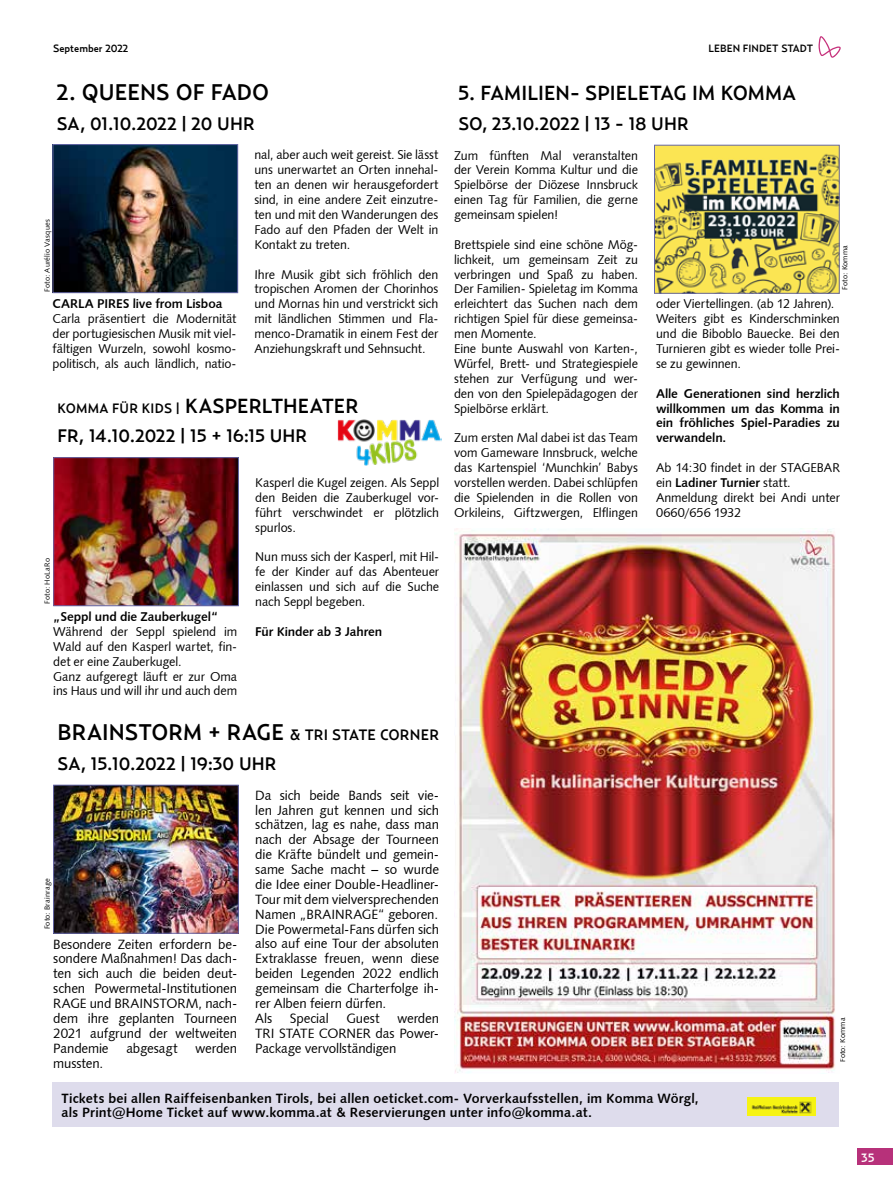
<style>
.page{position:relative;width:893px;height:1191px;background:#fff}
.page>*{position:absolute;margin:0;border:0;box-sizing:border-box;transform-origin:0 0}
.t1{font:500 22.5px "Relay";color:#000}
.t2{font:500 20.25px "Relay";color:#000}
.t3{font:500 18px "Relay";color:#000}
.t4{font:13.5px/14.9px "Humanist 531 BT Roman A";letter-spacing:-.015em;color:#000;text-align:justify}
.t5{font:13.5px/13.5px "Humanist 531 BT Bold A";letter-spacing:.01em;color:#000}
.t6{font:12.75px/14.9px "Humanist 531 BT Roman A";letter-spacing:-.01em;color:#000;text-align:justify}
.t7{font:12.75px/14.9px "Humanist 531 BT Bold A";letter-spacing:-.01em;color:#000;text-align:justify}
.t8{font:500 12px "Relay";color:#fff}
.t9{font:500 10.5px "Relay";color:#000}
.t10{font:7.5px "Humanist 531 BT Roman A";letter-spacing:.02em;color:#000}
.s1{font-size:13.5px}
.s2{font-size:15px}
.s3{font-family:"Humanist 531 BT Roman A"}
</style>
<div class="page">
<div style="left:857px;top:1148px;width:36px;height:17px;background:#b7317a"></div>
<svg style="left:818px;top:36px;width:23px;height:22px"></svg>
<div style="left:53px;top:1082px;width:786px;height:45px;background:#dedcec"></div>
<img style="left:55px;top:146px;width:181px;height:145px">
<div style="left:53px;top:144px;width:185px;height:149px;border:1px solid #6668a8"></div>
<img style="left:55px;top:459px;width:182px;height:145px">
<div style="left:53px;top:457px;width:186px;height:149px;border:1px solid #6668a8"></div>
<img style="left:337px;top:419px;width:104px;height:46px">
<img style="left:55px;top:786px;width:182px;height:145px">
<div style="left:53px;top:784px;width:186px;height:149px;border:1px solid #6668a8"></div>
<img style="left:454px;top:528px;width:381px;height:545px">
<img style="left:656px;top:147px;width:182px;height:145px">
<div style="left:654px;top:145px;width:186px;height:149px;border:1px solid #6668a8"></div>
<img style="left:747px;top:1097px;width:68px;height:19px">
<p class="t9" style="left:53px;top:42px;width:77px">September 2022</p>
<p class="t9" style="left:709px;top:42px;width:106px">LEBEN FINDET STADT</p>
<h1 class="t1" style="left:57px;top:79px;width:214px">2. QUEENS OF FADO</h1>
<h3 class="t3" style="left:57px;top:113px;width:199px">SA, 01.10.2022 | 20 UHR</h3>
<p class="t10" style="left:42px;top:292px;width:74px;rotate:-90deg">Foto: Aurélio Vasques</p>
<p class="t7" style="left:53px;top:296px;width:171px">CARLA PIRES live from Lisboa</p>
<p class="t6" style="left:53px;top:311px;width:185px">Carla präsentiert die Modernität der portugiesischen Musik mit viel&shy;fältigen Wurzeln, sowohl kosmo&shy;politisch, als auch ländlich, natio-</p>
<p class="t6" style="left:254px;top:147px;width:185px">nal, aber auch weit gereist. Sie lässt uns unerwartet an Orten innehal&shy;ten an denen wir herausgefordert sind, in eine andere Zeit einzutre&shy;ten und mit den Wanderungen des Fado auf den Pfaden der Welt in Kontakt zu treten.</p>
<p class="t6" style="left:254px;top:266px;width:185px">Ihre Musik gibt sich fröhlich den tropischen Aromen der Chorinhos und Mornas hin und verstrickt sich mit ländlichen Stimmen und Fla&shy;menco-Dramatik in einem Fest der Anziehungskraft und Sehnsucht.</p>
<h2 class="t2" style="left:58px;top:393px;width:302px"><span class="s1">KOMMA FÜR KIDS |</span> KASPERLTHEATER</h2>
<h3 class="t3" style="left:58px;top:425px;width:251px">FR, 14.10.2022 | 15 + 16:15 UHR</h3>
<p class="t10" style="left:43px;top:604px;width:47px;rotate:-90deg">Foto: HoLaRo</p>
<p class="t7" style="left:53px;top:609px;width:166px">„Seppl und die Zauberkugel“</p>
<p class="t6" style="left:53px;top:624px;width:185px;text-align:left">Während der Seppl spielend im<br>Wald auf den Kasperl wartet, fin&shy;det er eine Zauberkugel.<br>Ganz aufgeregt läuft er zur Oma ins Haus und will ihr und auch dem</p>
<p class="t6" style="left:255px;top:475px;width:185px">Kasperl die Kugel zeigen. Als Seppl den Beiden die Zauberkugel vor&shy;führt verschwindet er plötzlich spurlos.</p>
<p class="t6" style="left:255px;top:549px;width:185px">Nun muss sich der Kasperl, mit Hil&shy;fe der Kinder auf das Abenteuer einlassen und sich auf die Suche nach Seppl begeben.</p>
<p class="t7" style="left:255px;top:624px;width:129px">Für Kinder ab 3 Jahren</p>
<h1 class="t1" style="left:58px;top:719px;width:383px">BRAINSTORM + RAGE <span class="s2">&amp; TRI STATE CORNER</span></h1>
<h3 class="t3" style="left:58px;top:753px;width:221px">SA, 15.10.2022 | 19:30 UHR</h3>
<p class="t10" style="left:43px;top:929px;width:52px;rotate:-90deg">Foto: Brainrage</p>
<p class="t4" style="left:53px;top:936px;width:185px">Besondere Zeiten erfordern be&shy;sondere Maßnahmen! Das dach&shy;ten sich auch die beiden deut&shy;schen Powermetal-Institutionen RAGE und BRAINSTORM, nach&shy;dem ihre geplanten Tourneen 2021 aufgrund der weltweiten Pandemie</p>
<p class="t4" style="left:126px;top:1040px;width:53px">abgesagt</p>
<p class="t4" style="left:195px;top:1040px;width:44px">werden</p>
<p class="t4" style="left:53px;top:1055px;width:52px">mussten.</p>
<p class="t4" style="left:255px;top:787px;width:185px;text-align:left">Da sich beide Bands seit vie&shy;len Jahren gut kennen und sich schätzen, lag es nahe, dass man nach der Absage der Tourneen die Kräfte bündelt und gemein&shy;same Sache macht – so wurde die Idee einer Double-Headliner-<br>Tour mit dem vielversprechenden<br>Namen „BRAINRAGE“ geboren.<br>Die Powermetal-Fans dürfen sich also auf eine Tour der absoluten<br>Extraklasse freuen, wenn diese beiden Legenden 2022 endlich gemeinsam die Charterfolge ih&shy;rer Alben feiern dürfen.<br>Als</p>
<p class="t4" style="left:255px;top:1010px;width:185px;text-indent:142px">werden TRI STATE CORNER das Power-Package vervollständigen</p>
<p class="t4" style="left:290px;top:1010px;width:40px">Special</p>
<p class="t4" style="left:346px;top:1010px;width:35px">Guest</p>
<h2 class="t2" style="left:458px;top:81px;width:339px">5. FAMILIEN- SPIELETAG IM KOMMA</h2>
<h3 class="t3" style="left:458px;top:113px;width:232px">SO, 23.10.2022 | 13 - 18 UHR</h3>
<p class="t6" style="left:454px;top:147px;width:185px">Zum fünften Mal veranstalten der Verein Komma Kultur und die Spielbörse der Diözese Innsbruck einen Tag für Familien, die gerne gemeinsam spielen!</p>
<p class="t6" style="left:454px;top:237px;width:185px;text-align:left">Brettspiele sind eine schöne Mög&shy;lichkeit, um gemeinsam Zeit zu verbringen und Spaß zu haben.<br>Der Familien- Spieletag im Komma erleichtert das Suchen nach dem richtigen Spiel für diese gemeinsa&shy;men Momente.<br>Eine bunte Auswahl von Karten-,<br>Würfel, Brett- und Strategiespiele stehen zur Verfügung und wer&shy;den von den Spielepädagogen der<br>Spielbörse erklärt.</p>
<p class="t6" style="left:454px;top:430px;width:185px">Zum ersten Mal dabei ist das Team vom Gameware Innsbruck, welche das Kartenspiel ‘Munchkin’ Babys vorstellen werden. Dabei schlüpfen die Spielenden in die Rollen von Orkileins, Giftzwergen, Elflingen</p>
<p class="t10" style="left:840px;top:290px;width:46px;rotate:-90deg">Foto: Komma</p>
<p class="t6" style="left:656px;top:296px;width:185px;text-align:left">oder Viertellingen. (ab 12 Jahren).<br>Weiters gibt es Kinderschminken und die Biboblo Bauecke. Bei den<br>Turnieren gibt es wieder tolle Prei&shy;se zu gewinnen.</p>
<p class="t7" style="left:656px;top:385px;width:185px">Alle Generationen sind herzlich willkommen um das Komma in ein fröhliches Spiel-Paradies zu verwandeln.</p>
<p class="t6" style="left:656px;top:460px;width:185px">Ab 14:30 findet in der STAGEBAR</p>
<p class="t7" style="left:656px;top:475px;width:136px"><span class="s3">ein</span> Ladiner Turnier <span class="s3">statt.</span></p>
<p class="t6" style="left:656px;top:489px;width:185px">Anmeldung direkt bei Andi unter<br>0660/656 1932</p>
<p class="t10" style="left:838px;top:1062px;width:46px;rotate:-90deg">Foto: Komma</p>
<p class="t5" style="left:62px;top:1091px;width:639px">Tickets bei allen Raiffeisenbanken Tirols, bei allen oeticket.com- Vorverkaufsstellen, im Komma Wörgl, als Print@Home Ticket auf www.komma.at &amp; Reservierungen unter info@komma.at.</p>
<p class="t8" style="left:862px;top:1150px;width:14px">35</p>
</div>
